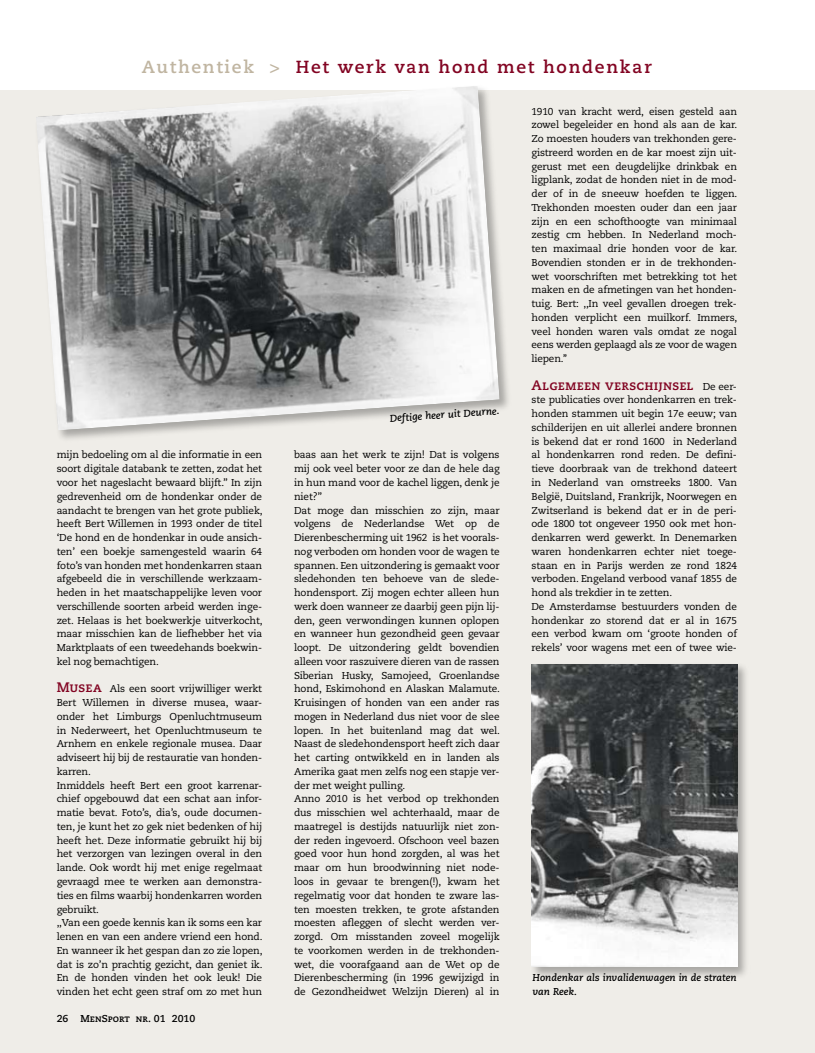
<style>
.page{position:relative;width:815px;height:1053px;background:#fff}
.page>*{position:absolute;margin:0;border:0;box-sizing:border-box;transform-origin:0 0}
.t1{font:700 17.5px "Caecilia";letter-spacing:.1em;color:#820422}
.t2{font:13.75px "Caecilia Bold SC";letter-spacing:.01em;color:#820422}
.t3{font:10px/13.8px "Caecilia";letter-spacing:-.015em;color:#000}
.t4{font:italic 700 10px/13.8px "Caecilia";color:#000}
.t5{font:10px "Caecilia Bold SC";color:#000}
.s1{color:#c0b5a1}
.s2{font-family:"Caecilia Bold SC";font-size:13.75px;color:#820422}
.s3{font-family:"Caecilia";font-weight:700}
.s4{font-family:"Caecilia";font-size:10px;color:#000}
</style>
<div class="page">
<div style="left:0;top:90px;width:815px;height:962px;background:#efede8"></div>
<div style="left:34px;top:83px;width:478px;height:360px;background:#000;opacity:.3"></div>
<img style="left:36px;top:86px;width:464px;height:344px">
<div style="left:529px;top:662px;width:222px;height:318px;background:#000;opacity:.3"></div>
<img style="left:531px;top:664px;width:206px;height:302px">
<h1 class="t1" style="left:142px;top:57px;width:511px"><span class="s1">Authentiek &gt;</span> Het werk van hond met hondenkar</h1>
<p class="t3" style="left:57px;top:448px;width:207px;text-align:justify">mijn bedoeling om al die informatie in een soort digitale databank te zetten, zodat het voor het nageslacht bewaard blijft.’’ In zijn gedrevenheid om de hondenkar onder de aandacht te brengen van het grote publiek, heeft Bert Willemen in 1993 onder de titel ‘De hond en de hondenkar in oude ansich&shy;ten’ een boekje samengesteld waarin 64 foto’s van honden met hondenkarren staan afgebeeld die in verschillende werkzaam&shy;heden in het maatschappelijke leven voor verschillende soorten arbeid werden inge&shy;zet. Helaas is het boekwerkje uitverkocht, maar misschien kan de liefhebber het via Marktplaats of een tweedehands boekwin&shy;kel nog bemachtigen.</p>
<p class="t3" style="left:57px;top:682px;width:207px"><span class="s2">Musea</span> Als een soort vrijwilliger werkt Bert Willemen in diverse musea, waar&shy;onder het Limburgs Openluchtmuseum in Nederweert, het Openluchtmuseum te Arnhem en enkele regionale musea. Daar adviseert hij bij de restauratie van honden&shy;karren.<br>Inmiddels heeft Bert een groot karrenar&shy;chief opgebouwd dat een schat aan infor&shy;matie bevat. Foto’s, dia’s, oude documen&shy;ten, je kunt het zo gek niet bedenken of hij heeft het. Deze informatie gebruikt hij bij het verzorgen van lezingen overal in den lande. Ook wordt hij met enige regelmaat gevraagd mee te werken aan demonstra&shy;ties en films waarbij hondenkarren worden gebruikt.<br>,,Van een goede kennis kan ik soms een kar lenen en van een andere vriend een hond.<br>En wanneer ik het gespan dan zo zie lopen, dat is zo’n prachtig gezicht, dan geniet ik.<br>En de honden vinden het ook leuk! Die vinden het echt geen straf om zo met hun</p>
<p class="t5" style="left:57px;top:1012px;width:140px"><span class="s3">26</span> MenSport nr. <span class="s3">01 2010</span></p>
<p class="t4" style="left:389px;top:411px;width:111px;rotate:-4deg">Deftige heer uit Deurne.</p>
<p class="t3" style="left:294px;top:448px;width:207px">baas aan het werk te zijn! Dat is volgens mij ook veel beter voor ze dan de hele dag in hun mand voor de kachel liggen, denk je niet?’’<br>Dat moge dan misschien zo zijn, maar volgens de Nederlandse Wet op de Dierenbescherming uit 1962 is het voorals&shy;nog verboden om honden voor de wagen te spannen. Een uitzondering is gemaakt voor sledehonden ten behoeve van de slede&shy;hondensport. Zij mogen echter alleen hun werk doen wanneer ze daarbij geen pijn lij&shy;den, geen verwondingen kunnen oplopen en wanneer hun gezondheid geen gevaar loopt. De uitzondering geldt bovendien alleen voor raszuivere dieren van de rassen Siberian Husky, Samojeed, Groenlandse hond, Eskimohond en Alaskan Malamute.<br>Kruisingen of honden van een ander ras mogen in Nederland dus niet voor de slee lopen. In het buitenland mag dat wel.<br>Naast de sledehondensport heeft zich daar het carting ontwikkeld en in landen als Amerika gaat men zelfs nog een stapje ver&shy;der met weight pulling.<br>Anno 2010 is het verbod op trekhonden dus misschien wel achterhaald, maar de maatregel is destijds natuurlijk niet zon&shy;der reden ingevoerd. Ofschoon veel bazen goed voor hun hond zorgden, al was het maar om hun broodwinning niet node&shy;loos in gevaar te brengen(!), kwam het regelmatig voor dat honden te zware las&shy;ten moesten trekken, te grote afstanden moesten afleggen of slecht werden ver&shy;zorgd. Om misstanden zoveel mogelijk te voorkomen werden in de trekhonden&shy;wet, die voorafgaand aan de Wet op de Dierenbescherming (in 1996 gewijzigd in de Gezondheidwet Welzijn Dieren) al in</p>
<p class="t3" style="left:531px;top:104px;width:207px;text-align:justify">1910 van kracht werd, eisen gesteld aan zowel begeleider en hond als aan de kar.<br>Zo moesten houders van trekhonden gere&shy;gistreerd worden en de kar moest zijn uit&shy;gerust met een deugdelijke drinkbak en ligplank, zodat de honden niet in de mod&shy;der of in de sneeuw hoefden te liggen.<br>Trekhonden moesten ouder dan een jaar zijn en een schofthoogte van minimaal zestig cm hebben. In Nederland moch&shy;ten maximaal drie honden voor de kar.<br>Bovendien stonden er in de trekhonden&shy;wet voorschriften met betrekking tot het maken en de afmetingen van het honden&shy;tuig. Bert: ,,In veel gevallen droegen trek&shy;honden verplicht een muilkorf. Immers, veel honden waren vals omdat ze nogal eens werden geplaagd als ze voor de wagen liepen.’’</p>
<h2 class="t2" style="left:531px;top:377px;width:207px">Algemeen verschijnsel <span class="s4">De eer-</span></h2>
<p class="t3" style="left:531px;top:393px;width:207px">ste publicaties over hondenkarren en trek&shy;honden stammen uit begin 17e eeuw; van schilderijen en uit allerlei andere bronnen is bekend dat er rond 1600 in Nederland al hondenkarren rond reden. De defini&shy;tieve doorbraak van de trekhond dateert in Nederland van omstreeks 1800. Van België, Duitsland, Frankrijk, Noorwegen en Zwitserland is bekend dat er in de peri&shy;ode 1800 tot ongeveer 1950 ook met hon&shy;denkarren werd gewerkt. In Denemarken waren hondenkarren echter niet toege&shy;staan en in Parijs werden ze rond 1824 verboden. Engeland verbood vanaf 1855 de hond als trekdier in te zetten.<br>De Amsterdamse bestuurders vonden de hondenkar zo storend dat er al in 1675 een verbod kwam om ‘groote honden of rekels’ voor wagens met een of twee wie-</p>
<p class="t4" style="left:532px;top:971px;width:206px">Hondenkar als invalidenwagen in de straten van Reek.</p>
</div>
